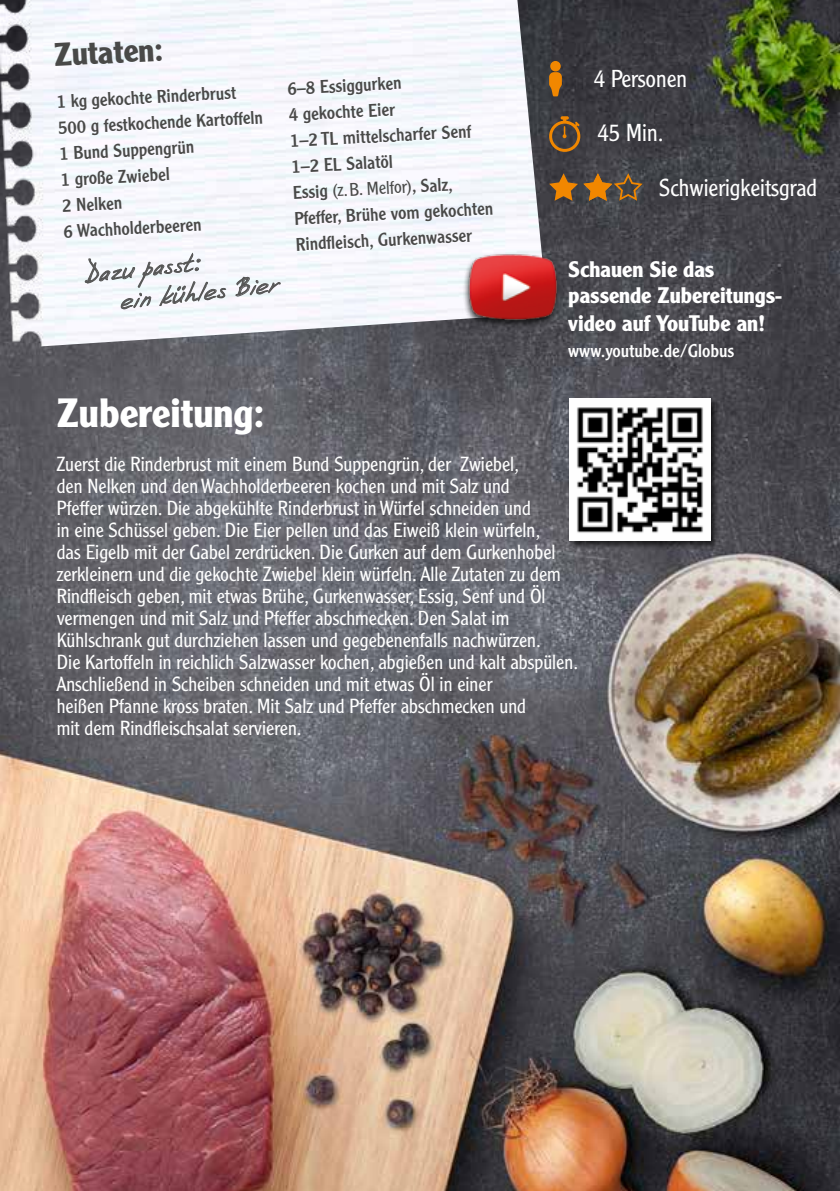
<style>
.page{position:relative;width:840px;height:1191px;background:#fff}
.page>*{position:absolute;margin:0;border:0;box-sizing:border-box;transform-origin:0 0}
.t1{font:700 40px "Clearface Gothic LT Std";color:#fff}
.t2{font:700 32px "Clearface Gothic LT Std";color:#494948}
.t3{font:300 24px "Clearface Gothic LT Std";color:#fff}
.t4{font:24px/29.8px "Mia Mano";color:#565656}
.t5{font:700 22px/27px "Clearface Gothic LT Std";color:#fff}
.t6{font:300 20px/22px "Clearface Gothic LT Std";color:#fff}
.t7{font:18px/26px "Clearface Gothic LT Std";color:#494948}
.t8{font:18px "Clearface Gothic LT Std";color:#fff}
.s1{font-weight:300}
</style>
<div class="page">
<img style="left:0;top:0;width:839px;height:1191px">
<img style="left:0;top:0;width:547px;height:349px">
<div style="left:550px;top:61px;width:10px;height:10px;background:#f18700;border-radius:50%"></div>
<svg style="left:549px;top:72px;width:12px;height:24px"></svg>
<svg style="left:549px;top:116px;width:31px;height:36px"></svg>
<div style="left:566px;top:396px;width:154px;height:154px;background:#000;opacity:.75"></div>
<img style="left:569px;top:399px;width:140px;height:141px">
<img style="left:454px;top:242px;width:114px;height:96px">
<svg style="left:549px;top:173px;width:28px;height:28px"></svg>
<svg style="left:583px;top:173px;width:59px;height:28px;background:#7a5b34"></svg>
<svg style="left:85px;top:252px;width:141px;height:64px"></svg>
<svg style="left:235px;top:276px;width:46px;height:21px"></svg>
<h2 class="t2" style="left:53px;top:36px;width:111px;rotate:-3deg">Zutaten:</h2>
<p class="t7" style="left:56px;top:88px;width:206px;rotate:-3deg">1 kg gekochte Rinderbrust<br>500 g festkochende Kartoffeln<br>1 Bund Suppengrün<br>1 große Zwiebel<br>2 Nelken<br>6 Wachholderbeeren</p>
<p class="t7" style="left:287px;top:75px;width:200px;rotate:-3deg">6–8 Essiggurken<br>4 gekochte Eier<br>1–2 TL mittelscharfer Senf<br>1–2 EL Salatöl<br>Essig <span class="s1">(z.B. Melfor)</span>, Salz,<br>Pfeffer, Brühe vom gekochten<br>Rindfl eisch, Gurkenwasser</p>
<p class="t4" style="left:115px;top:256px;width:159px;text-indent:-34px;rotate:-6deg">Dazu passt:<br>ein kühles Bier</p>
<p class="t3" style="left:593px;top:64px;width:95px">4 Personen</p>
<p class="t3" style="left:597px;top:118px;width:68px">45 Min.</p>
<p class="t3" style="left:658px;top:173px;width:159px">Schwierigkeitsgrad</p>
<p class="t5" style="left:568px;top:255px;width:215px">Schauen Sie das passende Zubereitungs&shy;video auf YouTube an!</p>
<p class="t8" style="left:568px;top:339px;width:167px">www.youtube.de/Globus</p>
<h1 class="t1" style="left:57px;top:390px;width:209px">Zubereitung:</h1>
<p class="t6" style="left:57px;top:453px;width:522px">Zuerst die Rinderbrust mit einem Bund Suppengrün, der Zwiebel,<br>den Nelken und den Wachholderbeeren kochen und mit Salz und<br>Pfeffer würzen. Die abgekühlte Rinderbrust in Würfel schneiden und<br>in eine Schüssel geben. Die Eier pellen und das Eiweiß klein würfeln,<br>das Eigelb mit der Gabel zerdrücken. Die Gurken auf dem Gurkenhobel zerkleinern und die gekochte Zwiebel klein würfeln. Alle Zutaten zu dem Rindfleisch geben, mit etwas Brühe, Gurkenwasser, Essig, Senf und Öl vermengen und mit Salz und Pfeffer abschmecken. Den Salat im Kühlschrank gut durchziehen lassen und gegebenenfalls nachwürzen.<br>Die Kartoffeln in reichlich Salzwasser kochen, abgießen und kalt abspülen.<br>Anschließend in Scheiben schneiden und mit etwas Öl in einer<br>heißen Pfanne kross braten. Mit Salz und Pfeffer abschmecken und<br>mit dem Rindfleischsalat servieren.</p>
</div>
